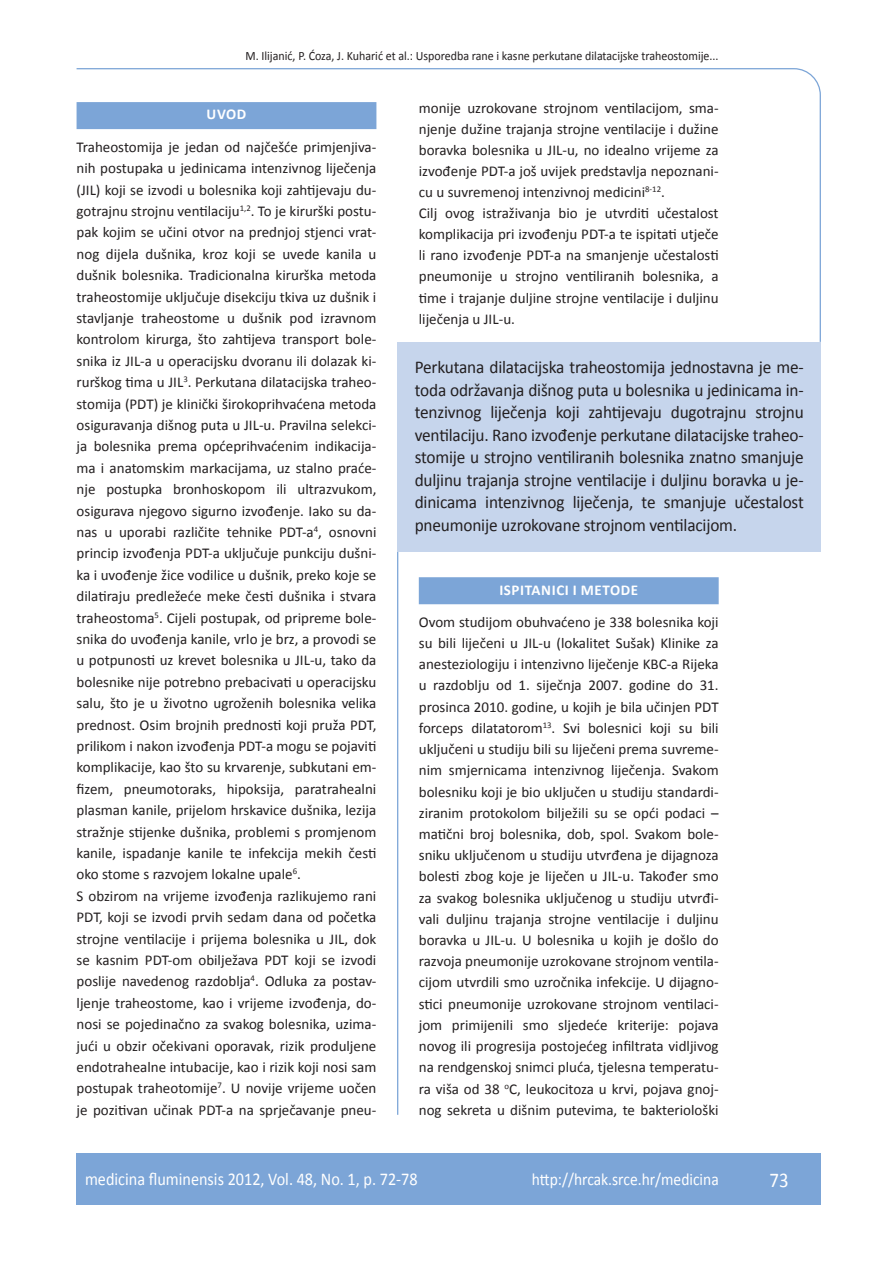
<style>
.page{position:relative;width:889px;height:1268px;background:#fff}
.page>*{position:absolute;margin:0;border:0;box-sizing:border-box;transform-origin:0 0}
.t1{font:21px "Calibri";color:#fff;scale:.9 1}
.anterfile{font:18px/22.5px "Calibri";letter-spacing:-.01em;color:#231f20;text-align:justify;scale:.96 1}
.t2{font:18px "Calibri";color:#fff;scale:.9 1}
.t3{font:17.25px "Calibri";color:#fff;scale:.9 1}
.osnovni_tekst{font:15px/21.5px "Calibri";color:#231f20;text-align:justify}
.naslov_ruler{font:700 15px "Calibri";letter-spacing:.04em;color:#fff}
.glava{font:12.75px "Calibri";color:#231f20;scale:.94 1}
</style>
<div class="page">
<svg style="left:76px;top:68px;width:745px;height:275px"></svg>
<hr style="left:397px;top:551px;width:1px;height:563px;background:#7ca5d7">
<div style="left:77px;top:1152px;width:744px;height:51px;background:#7ca5d7"></div>
<div style="left:398px;top:342px;width:423px;height:209px;background:#c6d5ec"></div>
<div style="left:419px;top:577px;width:299px;height:27px;background:#7ca5d7"></div>
<div style="left:77px;top:102px;width:299px;height:27px;background:#7ca5d7"></div>
<p class="glava" style="left:245px;top:47px;width:505px">M. Ilijanić, P. Ćoza, J. Kuharić et al.: Usporedba rane i kasne perkutane dilatacijske traheostomije...</p>
<p class="naslov_ruler" style="left:207px;top:105px;width:41px">UVOD</p>
<p class="osnovni_tekst" style="left:77px;top:135px;width:301px">Traheostomija je jedan od najčešće primjenjiva&shy;nih postupaka u jedinicama intenzivnog liječenja (JIL) koji se izvodi u bolesnika koji zahtijevaju du&shy;gotrajnu strojnu ventilaciju<sup>1,2</sup>. To je kirurški postu&shy;pak kojim se učini otvor na prednjoj stjenci vrat&shy;nog dijela dušnika, kroz koji se uvede kanila u dušnik bolesnika. Tradicionalna kirurška metoda traheostomije uključuje disekciju tkiva uz dušnik i stavljanje traheostome u dušnik pod izravnom kontrolom kirurga, što zahtijeva transport bole&shy;snika iz JIL-a u operacijsku dvoranu ili dolazak ki&shy;rurškog tima u JIL<sup>3</sup>. Perkutana dilatacijska traheo&shy;stomija (PDT) je klinički širokoprihvaćena metoda osiguravanja dišnog puta u JIL-u. Pravilna selekci&shy;ja bolesnika prema općeprihvaćenim indikacija&shy;ma i anatomskim markacijama, uz stalno praće&shy;nje postupka bronhoskopom ili ultrazvukom, osigurava njegovo sigurno izvođenje. Iako su da&shy;nas u uporabi različite tehnike PDT-a<sup>4</sup>, osnovni princip izvođenja PDT-a uključuje punkciju dušni&shy;ka i uvođenje žice vodilice u dušnik, preko koje se dilatiraju predležeće meke česti dušnika i stvara traheostoma<sup>5</sup>. Cijeli postupak, od pripreme bole&shy;snika do uvođenja kanile, vrlo je brz, a provodi se u potpunosti uz krevet bolesnika u JIL-u, tako da bolesnike nije potrebno prebacivati u operacijsku salu, što je u životno ugroženih bolesnika velika prednost. Osim brojnih prednosti koji pruža PDT, prilikom i nakon izvođenja PDT-a mogu se pojaviti komplikacije, kao što su krvarenje, subkutani em&shy;fizem, pneumotoraks, hipoksija, paratrahealni plasman kanile, prijelom hrskavice dušnika, lezija stražnje stijenke dušnika, problemi s promjenom kanile, ispadanje kanile te infekcija mekih česti oko stome s razvojem lokalne upale<sup>6</sup>.</p>
<p class="osnovni_tekst" style="left:77px;top:884px;width:301px">S obzirom na vrijeme izvođenja razlikujemo rani PDT, koji se izvodi prvih sedam dana od početka strojne ventilacije i prijema bolesnika u JIL, dok se kasnim PDT-om obilježava PDT koji se izvodi poslije navedenog razdoblja<sup>4</sup>. Odluka za postav&shy;ljenje traheostome, kao i vrijeme izvođenja, do&shy;nosi se pojedinačno za svakog bolesnika, uzima&shy;jući u obzir očekivani oporavak, rizik produljene endotrahealne intubacije, kao i rizik koji nosi sam postupak traheotomije<sup>7</sup>. U novije vrijeme uočen je pozitivan učinak PDT-a na sprječavanje pneu-</p>
<p class="osnovni_tekst" style="left:419px;top:97px;width:301px;line-height:21px">monije uzrokovane strojnom ventilacijom, sma&shy;njenje dužine trajanja strojne ventilacije i dužine boravka bolesnika u JIL-u, no idealno vrijeme za izvođenje PDT-a još uvijek predstavlja nepoznani&shy;cu u suvremenoj intenzivnoj medicini<sup>8-12</sup>.</p>
<p class="osnovni_tekst" style="left:419px;top:202px;width:301px;line-height:21px">Cilj ovog istraživanja bio je utvrditi učestalost komplikacija pri izvođenju PDT-a te ispitati utječe li rano izvođenje PDT-a na smanjenje učestalosti pneumonije u strojno ventiliranih bolesnika, a time i trajanje duljine strojne ventilacije i duljinu liječenja u JIL-u.</p>
<p class="anterfile" style="left:415px;top:355px;width:407px">Perkutana dilatacijska traheostomija jednostavna je me&shy;toda održavanja dišnog puta u bolesnika u jedinicama in&shy;tenzivnog liječenja koji zahtijevaju dugotrajnu strojnu ventilaciju. Rano izvođenje perkutane dilatacijske traheo&shy;stomije u strojno ventiliranih bolesnika znatno smanjuje duljinu trajanja strojne ventilacije i duljinu boravka u je&shy;dinicama intenzivnog liječenja, te smanjuje učestalost pneumonije uzrokovane strojnom ventilacijom.</p>
<p class="naslov_ruler" style="left:499px;top:580px;width:140px">ISPITANICI I METODE</p>
<p class="osnovni_tekst" style="left:419px;top:610px;width:301px">Ovom studijom obuhvaćeno je 338 bolesnika koji su bili liječeni u JIL-u (lokalitet Sušak) Klinike za anesteziologiju i intenzivno liječenje KBC-a Rijeka u razdoblju od 1. siječnja 2007. godine do 31. prosinca 2010. godine, u kojih je bila učinjen PDT forceps dilatatorom<sup>13</sup>. Svi bolesnici koji su bili uključeni u studiju bili su liječeni prema suvreme&shy;nim smjernicama intenzivnog liječenja. Svakom bolesniku koji je bio uključen u studiju standardi&shy;ziranim protokolom bilježili su se opći podaci – matični broj bolesnika, dob, spol. Svakom bole&shy;sniku uključenom u studiju utvrđena je dijagnoza bolesti zbog koje je liječen u JIL-u. Također smo za svakog bolesnika uključenog u studiju utvrđi&shy;vali duljinu trajanja strojne ventilacije i duljinu boravka u JIL-u. U bolesnika u kojih je došlo do razvoja pneumonije uzrokovane strojnom ventila&shy;cijom utvrdili smo uzročnika infekcije. U dijagno&shy;stici pneumonije uzrokovane strojnom ventilaci&shy;jom primijenili smo sljedeće kriterije: pojava novog ili progresija postojećeg infiltrata vidljivog na rendgenskoj snimci pluća, tjelesna temperatu&shy;ra viša od 38 <sup>o</sup>C, leukocitoza u krvi, pojava gnoj&shy;nog sekreta u dišnim putevima, te bakteriološki</p>
<p class="t2" style="left:85px;top:1167px;width:371px">medicina fluminensis 2012, Vol. 48, No. 1, p. 72-78</p>
<p class="t3" style="left:532px;top:1168px;width:209px">http://hrcak.srce.hr/medicina</p>
<p class="t1" style="left:769px;top:1166px;width:23px">73</p>
</div>
